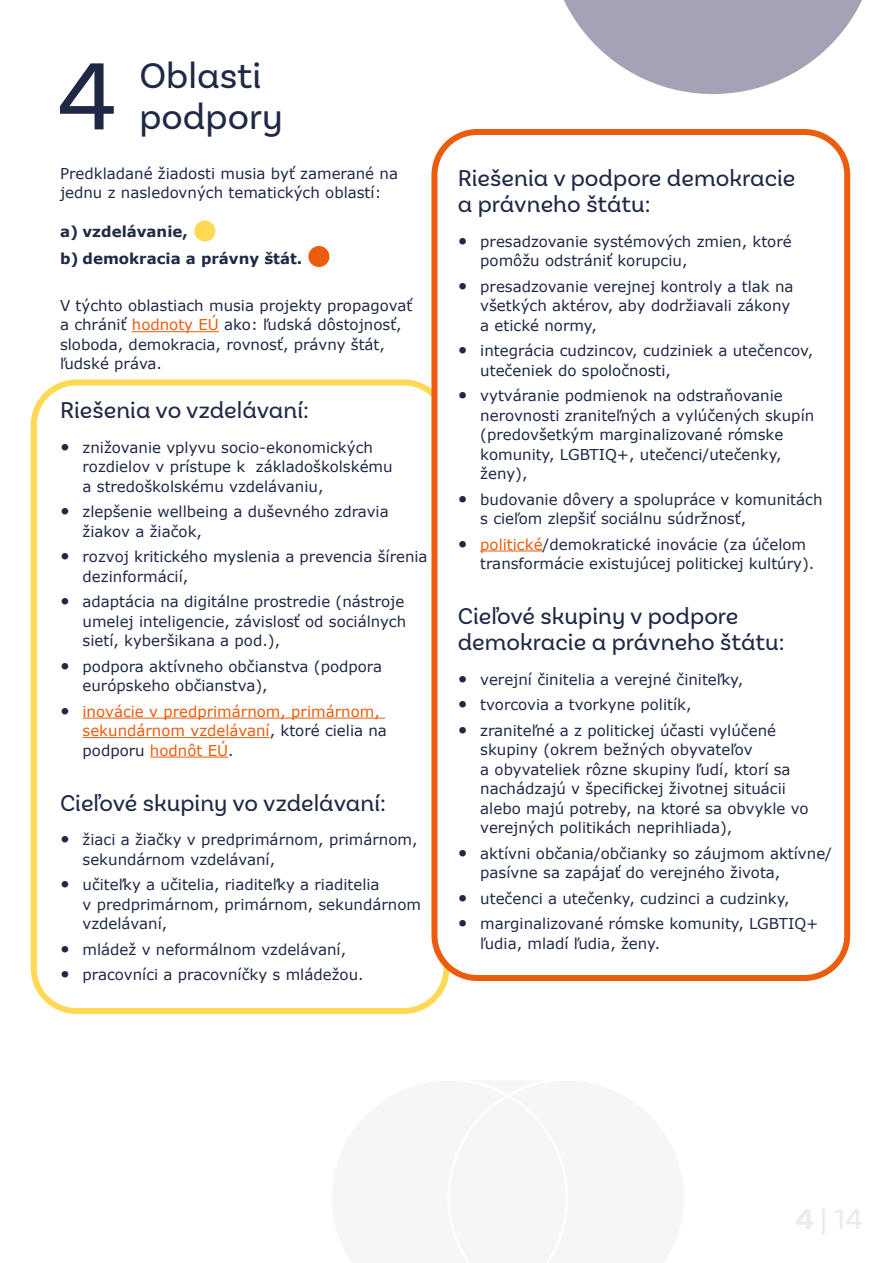
<style>
.page{position:relative;width:893px;height:1263px;background:#fff}
.page>*{position:absolute;margin:0;border:0;box-sizing:border-box;transform-origin:0 0}
.t1{font:100.05px "Basic Sans";color:#1f2945}
.t2{font:37.5px/41.2px "Basic Sans";color:#1f2945}
.t3{font:24px/26.4px "Basic Sans";color:#1f2945}
.t4{font:15px/19.5px "Verdana";color:#1f2945}
.t5{font:15px/19.5px "Verdana";color:#eb5c0d}
.t6{font:700 15px/27px "Verdana";color:#1f2945}
.s1{color:#eb5c0d}
.s2{font-size:18px}
.s3{font-size:18px;color:#1f2945}
.s4{color:#1f2945}
</style>
<div class="page">
<div style="left:31px;top:380px;width:418px;height:634px;border:6px solid #ffd954;border-radius:43px"></div>
<div style="left:434px;top:132px;width:413px;height:846px;background:#fff;border-radius:43px"></div>
<div style="left:431px;top:129px;width:419px;height:852px;border:6px solid #eb5c0d;border-radius:43px"></div>
<hr style="left:132px;top:331px;width:87px;height:1px;background:#eb5c0d">
<hr style="left:82px;top:718px;width:303px;height:1px;background:#eb5c0d">
<hr style="left:82px;top:737px;width:188px;height:1px;background:#eb5c0d">
<hr style="left:150px;top:757px;width:78px;height:1px;background:#eb5c0d">
<hr style="left:480px;top:551px;width:62px;height:1px;background:#eb5c0d">
<svg style="left:564px;top:0;width:298px;height:94px"></svg>
<div style="left:194px;top:220px;width:21px;height:22px;background:#ffd954;border-radius:50%"></div>
<div style="left:308px;top:246px;width:21px;height:21px;background:#eb5c0d;border-radius:50%"></div>
<h1 class="t1" style="left:57px;top:36px;width:61px">4</h1>
<h2 class="t2" style="left:139px;top:55px;width:145px">Oblasti podpory</h2>
<p class="t4" style="left:60px;top:164px;width:339px">Predkladané žiadosti musia byť zamerané na jednu z nasledovných tematických oblastí:</p>
<p class="t6" style="left:60px;top:218px;width:244px">a) vzdelávanie,<br>b) demokracia a právny štát.</p>
<p class="t4" style="left:60px;top:296px;width:354px">V týchto oblastiach musia projekty propagovať a chrániť <span class="s1">hodnoty EÚ</span> ako: ľudská dôstojnosť, sloboda, demokracia, rovnosť, právny štát, ľudské práva.</p>
<h3 class="t3" style="left:60px;top:397px;width:250px">Riešenia vo vzdelávaní:</h3>
<p class="t4" style="left:82px;top:437px;width:312px;text-indent:-22px"><span class="s2">•</span> znižovanie vplyvu socio-ekonomických rozdielov v prístupe k základoškolskému a stredoškolskému vzdelávaniu,</p>
<p class="t4" style="left:82px;top:502px;width:308px;text-indent:-22px"><span class="s2">•</span> zlepšenie wellbeing a duševného zdravia žiakov a žiačok,</p>
<p class="t4" style="left:82px;top:547px;width:346px;text-indent:-22px"><span class="s2">•</span> rozvoj kritického myslenia a prevencia šírenia dezinformácií,</p>
<p class="t4" style="left:82px;top:592px;width:325px;text-indent:-22px"><span class="s2">•</span> adaptácia na digitálne prostredie (nástroje umelej inteligencie, závislosť od sociálnych sietí, kyberšikana a pod.),</p>
<p class="t4" style="left:82px;top:656px;width:301px;text-indent:-22px"><span class="s2">•</span> podpora aktívneho občianstva (podpora európskeho občianstva),</p>
<p class="t5" style="left:82px;top:701px;width:306px;text-indent:-22px"><span class="s3">•</span> inovácie v predprimárnom, primárnom, sekundárnom vzdelávaní<span class="s4">, ktoré cielia na podporu</span> hodnôt EÚ<span class="s4">.</span></p>
<h3 class="t3" style="left:60px;top:789px;width:327px">Cieľové skupiny vo vzdelávaní:</h3>
<p class="t4" style="left:82px;top:830px;width:336px;text-indent:-22px"><span class="s2">•</span> žiaci a žiačky v predprimárnom, primárnom, sekundárnom vzdelávaní,</p>
<p class="t4" style="left:82px;top:875px;width:340px;text-indent:-22px"><span class="s2">•</span> učiteľky a učitelia, riaditeľky a riaditelia<br>v predprimárnom, primárnom, sekundárnom vzdelávaní,</p>
<p class="t4" style="left:60px;top:939px;width:287px"><span class="s2">•</span> mládež v neformálnom vzdelávaní,</p>
<p class="t4" style="left:60px;top:965px;width:305px"><span class="s2">•</span> pracovníci a pracovníčky s mládežou.</p>
<h3 class="t3" style="left:458px;top:164px;width:339px">Riešenia v podpore demokracie a právneho štátu:</h3>
<p class="t4" style="left:480px;top:231px;width:313px;text-indent:-22px"><span class="s2">•</span> presadzovanie systémových zmien, ktoré pomôžu odstrániť korupciu,</p>
<p class="t4" style="left:480px;top:276px;width:315px;text-indent:-22px"><span class="s2">•</span> presadzovanie verejnej kontroly a tlak na všetkých aktérov, aby dodržiavali zákony a etické normy,</p>
<p class="t4" style="left:480px;top:341px;width:334px;text-indent:-22px"><span class="s2">•</span> integrácia cudzincov, cudziniek a utečencov, utečeniek do spoločnosti,</p>
<p class="t4" style="left:480px;top:386px;width:335px;text-indent:-22px"><span class="s2">•</span> vytváranie podmienok na odstraňovanie nerovnosti zraniteľných a vylúčených skupín (predovšetkým marginalizované rómske komunity, LGBTIQ+, utečenci/utečenky, ženy),</p>
<p class="t4" style="left:480px;top:489px;width:344px;text-indent:-22px"><span class="s2">•</span> budovanie dôvery a spolupráce v komunitách s cieľom zlepšiť sociálnu súdržnosť,</p>
<p class="t4" style="left:480px;top:534px;width:335px;text-indent:-22px"><span class="s2">•</span> <span class="s1">politické</span>/demokratické inovácie (za účelom transformácie existujúcej politickej kultúry).</p>
<h3 class="t3" style="left:458px;top:603px;width:328px">Cieľové skupiny v podpore demokracie a právneho štátu:</h3>
<p class="t4" style="left:458px;top:670px;width:287px"><span class="s2">•</span> verejní činitelia a verejné činiteľky,</p>
<p class="t4" style="left:458px;top:695px;width:235px"><span class="s2">•</span> tvorcovia a tvorkyne politík,</p>
<p class="t4" style="left:480px;top:721px;width:330px;text-indent:-22px"><span class="s2">•</span> zraniteľné a z politickej účasti vylúčené skupiny (okrem bežných obyvateľov<br>a obyvateliek rôzne skupiny ľudí, ktorí sa nachádzajú v špecifickej životnej situácii alebo majú potreby, na ktoré sa obvykle vo verejných politikách neprihliada),</p>
<p class="t4" style="left:480px;top:844px;width:353px;text-indent:-23px"><span class="s2">•</span> aktívni občania/občianky so záujmom aktívne/ pasívne sa zapájať do verejného života,</p>
<p class="t4" style="left:458px;top:889px;width:333px"><span class="s2">•</span> utečenci a utečenky, cudzinci a cudzinky,</p>
<p class="t4" style="left:480px;top:914px;width:340px;text-indent:-22px"><span class="s2">•</span> marginalizované rómske komunity, LGBTIQ+ ľudia, mladí ľudia, ženy.</p>
</div>
